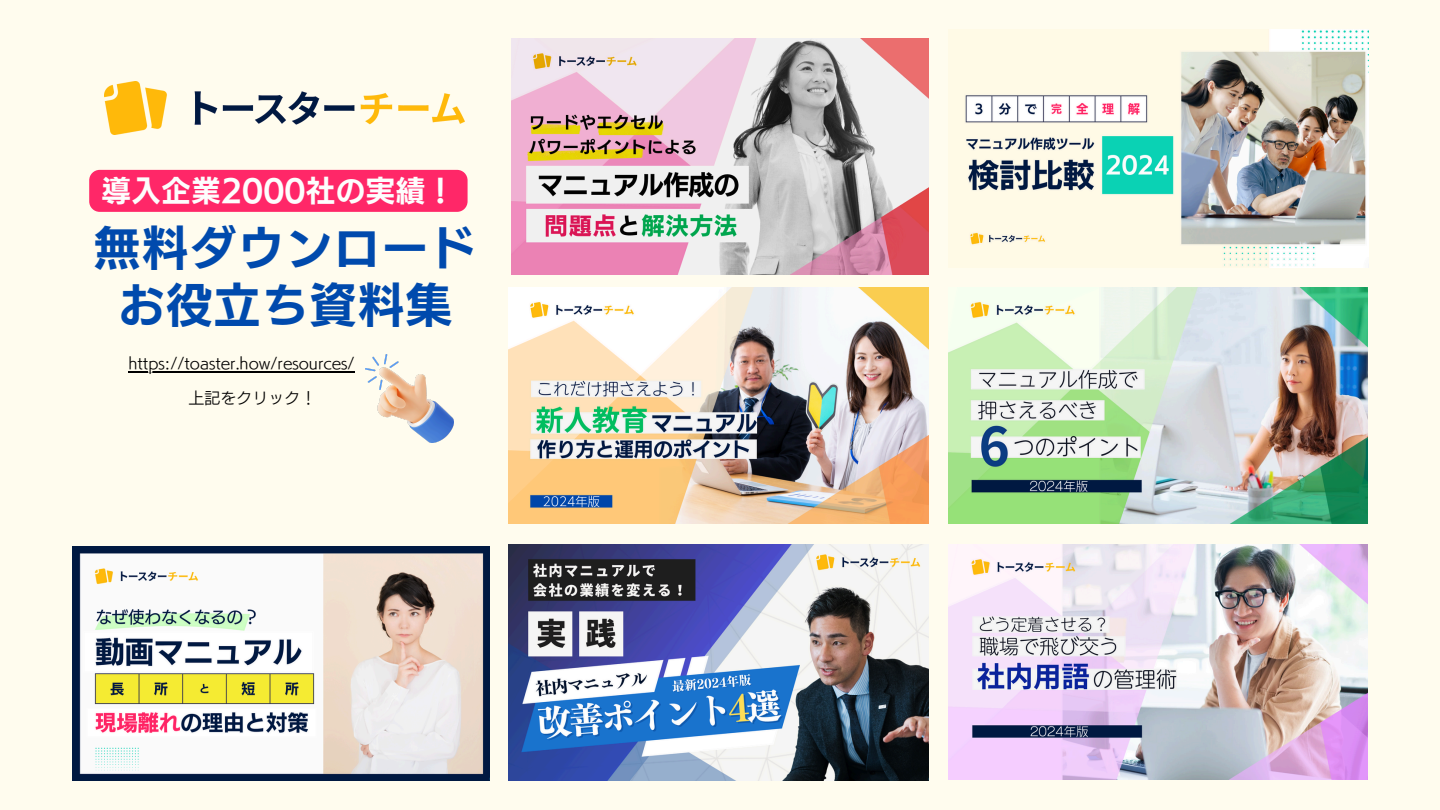
<style>
.page{position:relative;width:1440px;height:810px;background:#fffcee}
.page>*{position:absolute;margin:0;border:0;box-sizing:border-box;transform-origin:0 0}
.t1{font:48px/57px "UD Kakugo Small Pr 6 N B";color:#004aad;text-align:center}
.t2{font:30px "UD Kakugo Small Pr 6 N B";color:#fdfdfd}
.t3{font:16px "Canva UD Kakugo Small Pr 6 N R";color:#000}
</style>
<div class="page">
<img style="left:512px;top:39px;width:417px;height:235px">
<img style="left:509px;top:288px;width:420px;height:235px">
<img style="left:72px;top:547px;width:417px;height:234px">
<img style="left:964px;top:29px;width:405px;height:238px">
<img style="left:949px;top:288px;width:419px;height:235px">
<img style="left:949px;top:544px;width:419px;height:236px">
<img style="left:509px;top:544px;width:420px;height:237px">
<img style="left:365px;top:354px;width:88px;height:89px">
<div style="left:89px;top:170px;width:379px;height:42px;background:#ff2768"></div>
<hr style="left:128px;top:371px;width:227px;height:1px;background:#000">
<img style="left:105px;top:81px;width:359px;height:54px">
<p class="t2" style="left:101px;top:176px;width:356px">導入企業2000社の実績！</p>
<p class="t1" style="left:93px;top:219px;width:385px">無料ダウンロードお役立ち資料集</p>
<p class="t3" style="left:128px;top:355px;width:228px">https://toaster.how/resources/</p>
<p class="t3" style="left:189px;top:390px;width:129px">上記をクリック！</p>
</div>
